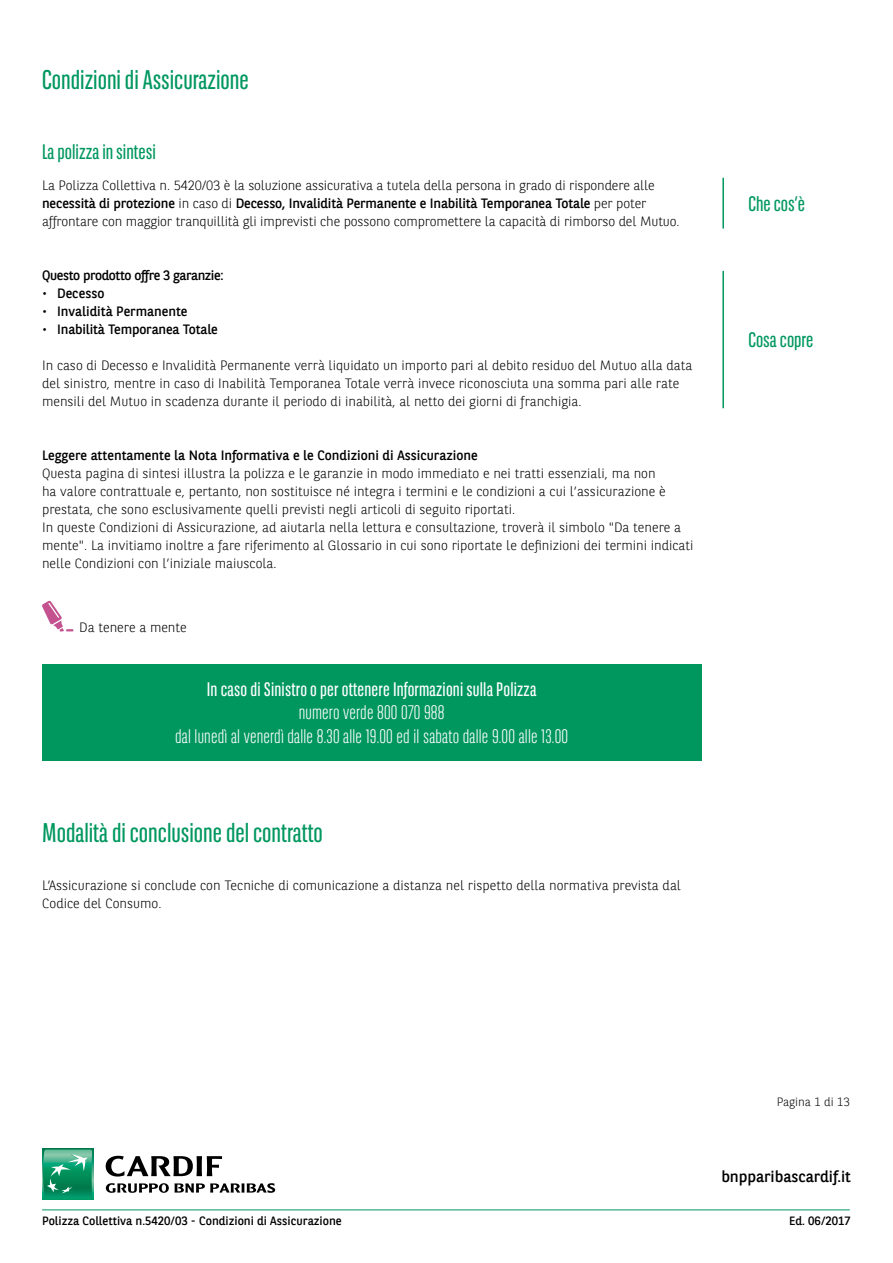
<style>
.page{position:relative;width:893px;height:1263px;background:#fff}
.page>*{position:absolute;margin:0;border:0;box-sizing:border-box;transform-origin:0 0}
.t1{font:27px "BNPP Sans Condensed";color:#00975f}
.t2{font:21px "BNPP Sans Condensed";color:#00975f}
.t3{font:300 19.5px/23.4px "BNPP Sans Condensed";letter-spacing:.01em;color:#fff;text-align:center}
.t4{font:19.5px "BNPP Sans Condensed";letter-spacing:.01em;color:#fff}
.t5{font:15.75px "BNPP Sans";color:#000}
.t6{font:300 13.5px/18px "BNPP Sans";color:#000}
.t7{font:13.5px "BNPP Sans";color:#000}
.t8{font:13.5px "BNPP Sans";letter-spacing:-.03em;color:#000}
.t9{font:12px "BNPP Sans";color:#000}
.t10{font:300 12px "BNPP Sans";color:#000}
.s1{font-weight:400}
.s2{font-weight:300}
</style>
<div class="page">
<div style="left:42px;top:1149px;width:51px;height:51px;background:#009e6b"></div>
<svg style="left:43px;top:1149px;width:49px;height:46px"></svg>
<svg style="left:106px;top:1183px;width:169px;height:10px"></svg>
<svg style="left:106px;top:1156px;width:116px;height:20px"></svg>
<hr style="left:42px;top:1209px;width:808px;height:1px;background:#00975f">
<hr style="left:722px;top:178px;width:2px;height:51px;background:#00975f">
<hr style="left:722px;top:271px;width:2px;height:137px;background:#00975f">
<div style="left:42px;top:664px;width:659px;height:96px;background:#00975f"></div>
<svg style="left:42px;top:600px;width:31px;height:32px"></svg>
<h1 class="t1" style="left:42px;top:65px;width:208px">Condizioni di Assicurazione</h1>
<h2 class="t2" style="left:42px;top:140px;width:115px">La polizza in sintesi</h2>
<p class="t6" style="left:42px;top:176px;width:639px">La Polizza Collettiva n. 5420/03 è la soluzione assicurativa a tutela della persona in grado di rispondere alle <span class="s1">necessità di protezione</span> in caso di <span class="s1">Decesso, Invalidità Permanente e Inabilità Temporanea Totale</span> per poter affrontare con maggior tranquillità gli imprevisti che possono compromettere la capacità di rimborso del Mutuo.</p>
<p class="t8" style="left:42px;top:266px;width:183px">Questo prodotto offre 3 garanzie:</p>
<p class="t7" style="left:42px;top:284px;width:64px"><span class="s2">•</span> Decesso</p>
<p class="t7" style="left:42px;top:302px;width:147px"><span class="s2">•</span> Invalidità Permanente</p>
<p class="t7" style="left:42px;top:320px;width:177px"><span class="s2">•</span> Inabilità Temporanea Totale</p>
<p class="t6" style="left:42px;top:356px;width:652px">In caso di Decesso e Invalidità Permanente verrà liquidato un importo pari al debito residuo del Mutuo alla data del sinistro, mentre in caso di Inabilità Temporanea Totale verrà invece riconosciuta una somma pari alle rate mensili del Mutuo in scadenza durante il periodo di inabilità, al netto dei giorni di franchigia.</p>
<p class="t7" style="left:42px;top:446px;width:437px">Leggere attentamente la Nota Informativa e le Condizioni di Assicurazione</p>
<p class="t6" style="left:42px;top:464px;width:653px">Questa pagina di sintesi illustra la polizza e le garanzie in modo immediato e nei tratti essenziali, ma non<br>ha valore contrattuale e, pertanto, non sostituisce né integra i termini e le condizioni a cui l’assicurazione è prestata, che sono esclusivamente quelli previsti negli articoli di seguito riportati.<br>In queste Condizioni di Assicurazione, ad aiutarla nella lettura e consultazione, troverà il simbolo "Da tenere a mente". La invitiamo inoltre a fare riferimento al Glossario in cui sono riportate le definizioni dei termini indicati nelle Condizioni con l’iniziale maiuscola.</p>
<p class="t6" style="left:79px;top:617px;width:109px">Da tenere a mente</p>
<h3 class="t4" style="left:207px;top:679px;width:331px">In caso di Sinistro o per ottenere Informazioni sulla Polizza</h3>
<h3 class="t3" style="left:175px;top:701px;width:394px">numero verde 800 070 988<br>dal lunedì al venerdì dalle 8.30 alle 19.00 ed il sabato dalle 9.00 alle 13.00</h3>
<h1 class="t1" style="left:42px;top:818px;width:282px">Modalità di conclusione del contratto</h1>
<p class="t6" style="left:42px;top:876px;width:640px">L’Assicurazione si conclude con Tecniche di comunicazione a distanza nel rispetto della normativa prevista dal<br>Codice del Consumo.</p>
<h2 class="t2" style="left:748px;top:192px;width:58px">Che cos’è</h2>
<h2 class="t2" style="left:748px;top:329px;width:67px">Cosa copre</h2>
<p class="t10" style="left:777px;top:1094px;width:75px">Pagina 1 di 13</p>
<p class="t5" style="left:721px;top:1165px;width:131px">bnpparibascardif.it</p>
<p class="t9" style="left:42px;top:1212px;width:301px">Polizza Collettiva n.5420/03 - Condizioni di Assicurazione</p>
<p class="t9" style="left:789px;top:1212px;width:63px">Ed. 06/2017</p>
</div>
